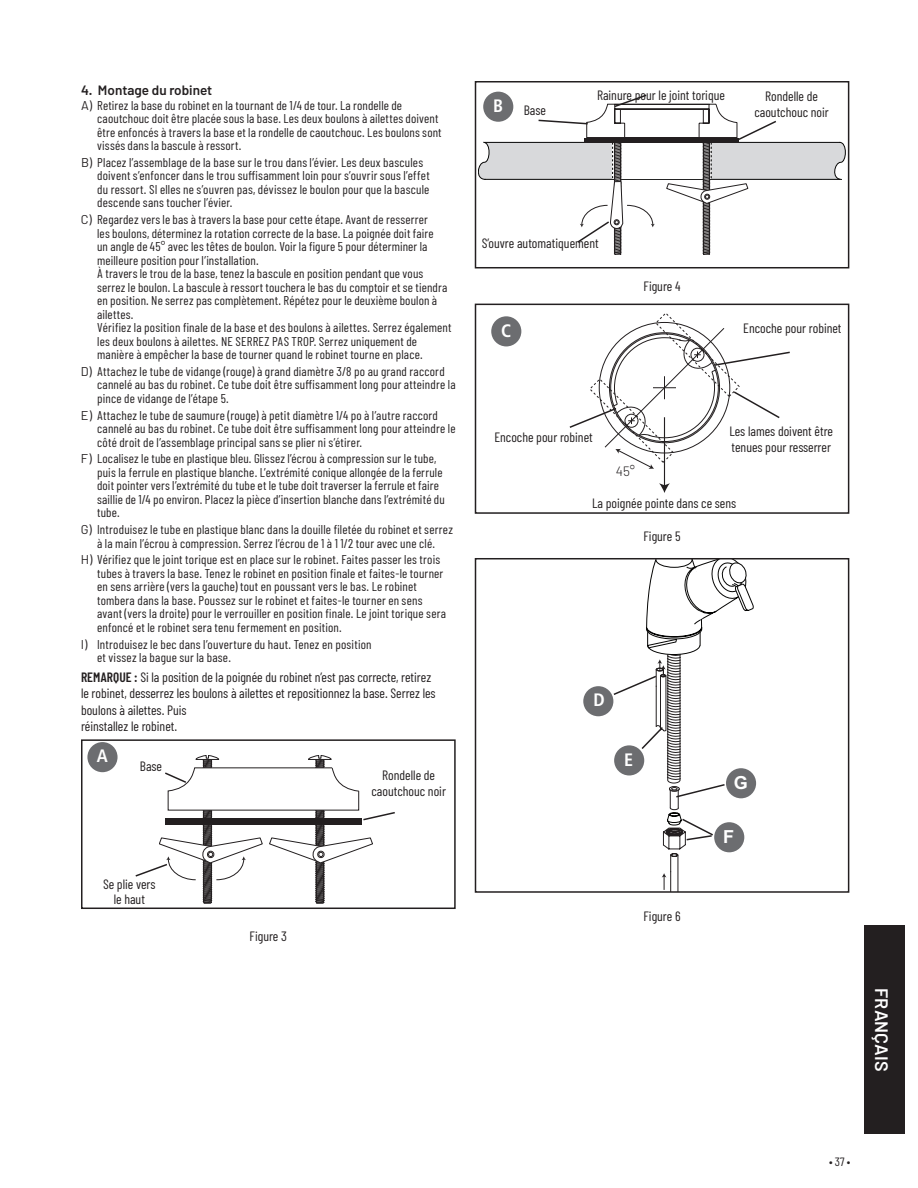
<style>
.page{position:relative;width:918px;height:1188px;background:#fff}
.page>*{position:absolute;margin:0;border:0;box-sizing:border-box;transform-origin:0 0}
.t1{font:600 18px "Barlow";color:#fff}
.t2{font:700 condensed 18px "Frutiger LT Std";color:#fff}
.t3{font:700 18px "Arial";color:#fff}
.t4{font:13.5px/16.5px "Barlow Condensed";color:#231f20;text-align:center}
.t5{font:600 13.5px "Barlow";color:#231f20}
.t6{font:300 13.5px "Barlow";color:#231f20}
.t7{font:12.75px/13.5px "Barlow Condensed";letter-spacing:.015em;color:#231f20}
.t8{font:12px "Barlow Condensed";color:#231f20}
.s1{font-family:"Barlow"}
.s2{font-weight:600}
</style>
<div class="page">
<div style="left:864px;top:925px;width:40px;height:209px;background:#231f20"></div>
<div style="left:81px;top:739px;width:375px;height:170px;border:2px solid #231f20"></div>
<svg style="left:135px;top:755px;width:260px;height:149px"></svg>
<div style="left:87px;top:742px;width:31px;height:30px;background:#6c6d70;border-radius:50%"></div>
<div style="left:483px;top:92px;width:30px;height:30px;background:#6c6d70;border-radius:50%"></div>
<div style="left:475px;top:81px;width:374px;height:187px;border:2px solid #231f20"></div>
<svg style="left:478px;top:93px;width:368px;height:162px"></svg>
<div style="left:491px;top:316px;width:30px;height:30px;background:#6c6d70;border-radius:50%"></div>
<hr style="left:664px;top:417px;width:1px;height:69px;background:#231f20">
<svg style="left:659px;top:483px;width:11px;height:10px"></svg>
<div style="left:475px;top:304px;width:374px;height:210px;border:2px solid #231f20"></div>
<svg style="left:569px;top:313px;width:221px;height:156px"></svg>
<div style="left:475px;top:558px;width:374px;height:335px;border:2px solid #231f20"></div>
<div style="left:583px;top:686px;width:30px;height:30px;background:#6c6d70;border-radius:50%"></div>
<svg style="left:612px;top:559px;width:142px;height:333px"></svg>
<div style="left:714px;top:822px;width:30px;height:30px;background:#6c6d70;border-radius:50%"></div>
<div style="left:726px;top:768px;width:30px;height:30px;background:#6c6d70;border-radius:50%"></div>
<p class="t5" style="left:81px;top:81px;width:133px">4. Montage du robinet</p>
<p class="t7" style="left:97px;top:98px;width:346px;text-indent:-16px"><span class="s1">A)</span> Retirez la base du robinet en la tournant de 1/4 de tour. La rondelle de caoutchouc doit être placée sous la base. Les deux boulons à ailettes doivent être enfoncés à travers la base et la rondelle de caoutchouc. Les boulons sont vissés dans la bascule à ressort.</p>
<p class="t7" style="left:97px;top:155px;width:334px;text-indent:-16px"><span class="s1">B)</span> Placez l’assemblage de la base sur le trou dans l’évier. Les deux bascules doivent s’enfoncer dans le trou suffisamment loin pour s’ouvrir sous l’effet du ressort. SI elles ne s’ouvren pas, dévissez le boulon pour que la bascule descende sans toucher l’évier.</p>
<p class="t7" style="left:97px;top:212px;width:356px;text-indent:-16px"><span class="s1">C)</span> Regardez vers le bas à travers la base pour cette étape. Avant de resserrer<br>les boulons, déterminez la rotation correcte de la base. La poignée doit faire<br>un angle de 45° avec les têtes de boulon. Voir la figure 5 pour déterminer la meilleure position pour l’installation.<br>À travers le trou de la base, tenez la bascule en position pendant que vous serrez le boulon. La bascule à ressort touchera le bas du comptoir et se tiendra en position. Ne serrez pas complètement. Répétez pour le deuxième boulon à ailettes.<br>Vérifiez la position finale de la base et des boulons à ailettes. Serrez également les deux boulons à ailettes. NE SERREZ PAS TROP. Serrez uniquement de manière à empêcher la base de tourner quand le robinet tourne en place.</p>
<p class="t7" style="left:97px;top:364px;width:360px;text-indent:-16px"><span class="s1">D)</span> Attachez le tube de vidange (rouge) à grand diamètre 3/8 po au grand raccord cannelé au bas du robinet. Ce tube doit être suffisamment long pour atteindre la pince de vidange de l’étape 5.</p>
<p class="t7" style="left:97px;top:408px;width:360px;text-indent:-16px"><span class="s1">E)</span> Attachez le tube de saumure (rouge) à petit diamètre 1/4 po à l’autre raccord cannelé au bas du robinet. Ce tube doit être suffisamment long pour atteindre le côté droit de l’assemblage principal sans se plier ni s’étirer.</p>
<p class="t7" style="left:97px;top:452px;width:349px;text-indent:-16px"><span class="s1">F)</span> Localisez le tube en plastique bleu. Glissez l’écrou à compression sur le tube, puis la ferrule en plastique blanche. L’extrémité conique allongée de la ferrule doit pointer vers l’extrémité du tube et le tube doit traverser la ferrule et faire saillie de 1/4 po environ. Placez la pièce d’insertion blanche dans l’extrémité du tube.</p>
<p class="t7" style="left:81px;top:522px;width:374px;text-align:center"><span class="s1">G)</span> Introduisez le tube en plastique blanc dans la douille filetée du robinet et serrez à la main l’écrou à compression. Serrez l’écrou de 1 à 1 1/2 tour avec une clé.</p>
<p class="t7" style="left:97px;top:553px;width:350px;text-indent:-16px"><span class="s1">H)</span> Vérifiez que le joint torique est en place sur le robinet. Faites passer les trois tubes à travers la base. Tenez le robinet en position finale et faites-le tourner en sens arrière (vers la gauche) tout en poussant vers le bas. Le robinet tombera dans la base. Poussez sur le robinet et faites-le tourner en sens avant (vers la droite) pour le verrouiller en position finale. Le joint torique sera enfoncé et le robinet sera tenu fermement en position.</p>
<p class="t7" style="left:97px;top:637px;width:276px;text-indent:-16px"><span class="s1">I)</span> Introduisez le bec dans l’ouverture du haut. Tenez en position et vissez la bague sur la base.</p>
<p class="t4" style="left:81px;top:668px;width:356px;text-align:left"><span class="s2">REMARQUE :</span> Si la position de la poignée du robinet n’est pas correcte, retirez le robinet, desserrez les boulons à ailettes et repositionnez la base. Serrez les boulons à ailettes. Puis<br>réinstallez le robinet.</p>
<p class="t4" style="left:140px;top:758px;width:24px">Base</p>
<p class="t4" style="left:371px;top:766px;width:76px">Rondelle de caoutchouc noir</p>
<h1 class="t2" style="left:97px;top:745px;width:12px">A</h1>
<p class="t4" style="left:103px;top:877px;width:54px;line-height:15px">Se plie vers le haut</p>
<p class="t4" style="left:250px;top:928px;width:39px">Figure 3</p>
<p class="t4" style="left:597px;top:87px;width:130px">Rainure pour le joint torique</p>
<p class="t4" style="left:493px;top:102px;width:54px"><sup>B</sup> Base</p>
<p class="t4" style="left:754px;top:87px;width:76px">Rondelle de caoutchouc noir</p>
<p class="t4" style="left:482px;top:235px;width:118px">S’ouvre automatiquement</p>
<h1 class="t2" style="left:501px;top:320px;width:12px">C</h1>
<p class="t4" style="left:644px;top:278px;width:38px">Figure 4</p>
<p class="t4" style="left:494px;top:429px;width:100px">Encoche pour robinet</p>
<p class="t6" style="left:616px;top:463px;width:21px">45°</p>
<p class="t4" style="left:743px;top:319px;width:100px">Encoche pour robinet</p>
<p class="t4" style="left:729px;top:422px;width:105px;text-align:left">Les lames doivent être tenues pour resserrer</p>
<p class="t4" style="left:592px;top:495px;width:145px">La poignée pointe dans ce sens</p>
<p class="t4" style="left:644px;top:528px;width:39px">Figure 5</p>
<h1 class="t2" style="left:593px;top:690px;width:13px">D</h1>
<h1 class="t2" style="left:624px;top:749px;width:10px">E</h1>
<p class="t4" style="left:644px;top:908px;width:39px">Figure 6</p>
<h1 class="t3" style="left:734px;top:771px;width:16px">G</h1>
<h1 class="t3" style="left:723px;top:825px;width:12px">F</h1>
<h1 class="t1" style="left:893px;top:988px;width:85px;rotate:90deg">FRANÇAIS</h1>
<p class="t8" style="left:829px;top:1154px;width:23px">• 37 •</p>
</div>
